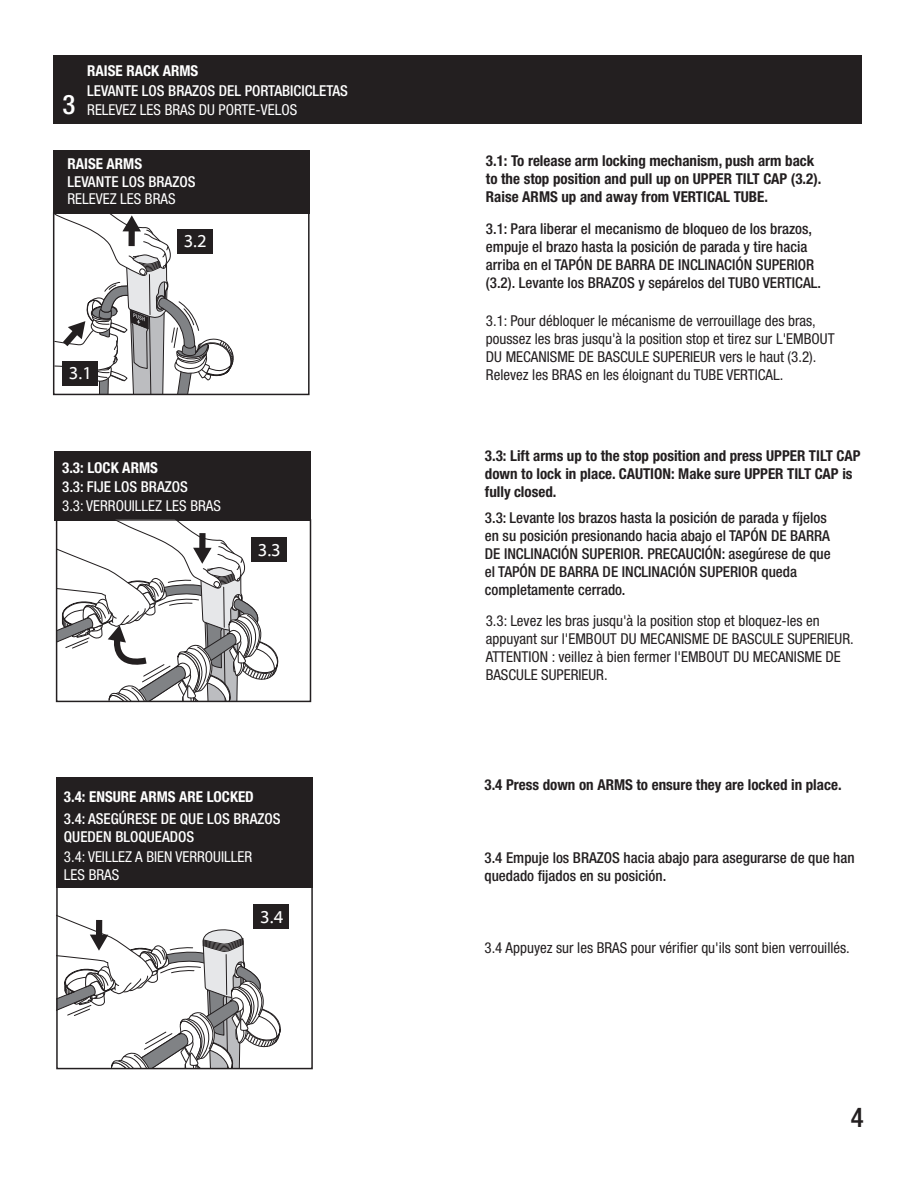
<style>
.page{position:relative;width:918px;height:1188px;background:#fff}
.page>*{position:absolute;margin:0;border:0;box-sizing:border-box;transform-origin:0 0}
.t1{font:500 condensed 27px "Helvetica Neue LT Std";color:#231f20}
.t2{font:500 condensed 27px "Helvetica Neue LT Std";color:#fff}
.t3{font:18px "Myriad Web Pro";color:#fff}
.t4{font:500 condensed 15px/18px "Helvetica Neue LT Std";color:#231f20}
.t5{font:condensed 15px/18px "Helvetica Neue LT Std";color:#231f20}
.t6{font:700 condensed 15px/18px "Helvetica Neue LT Std";color:#231f20}
.t7{font:500 condensed 15px/18px "Helvetica Neue LT Std";color:#fff}
.t8{font:condensed 15px/18px "Helvetica Neue LT Std";color:#fff}
.t9{font:700 condensed 15px "Helvetica Neue LT Std";color:#fff}
</style>
<div class="page">
<svg style="left:56px;top:215px;width:178px;height:177px"></svg>
<div style="left:53px;top:55px;width:808px;height:69px;background:#231f20"></div>
<div style="left:53px;top:150px;width:257px;height:63px;background:#231f20"></div>
<div style="left:54px;top:451px;width:257px;height:69px;background:#231f20"></div>
<div style="left:56px;top:777px;width:257px;height:111px;background:#231f20"></div>
<div style="left:53px;top:212px;width:257px;height:183px;border:2px solid #231f20"></div>
<div style="left:251px;top:537px;width:35px;height:25px;background:#231f20"></div>
<div style="left:56px;top:519px;width:255px;height:183px;border:2px solid #231f20"></div>
<div style="left:254px;top:905px;width:35px;height:24px;background:#231f20"></div>
<svg style="left:59px;top:911px;width:222px;height:155px"></svg>
<div style="left:56px;top:886px;width:257px;height:183px;border:2px solid #231f20"></div>
<svg style="left:57px;top:520px;width:223px;height:181px"></svg>
<h1 class="t2" style="left:62px;top:88px;width:14px">3</h1>
<p class="t9" style="left:87px;top:62px;width:113px">RAISE RACK ARMS</p>
<p class="t7" style="left:87px;top:81px;width:262px">LEVANTE LOS BRAZOS DEL PORTABICICLETAS</p>
<p class="t8" style="left:87px;top:100px;width:211px">RELEVEZ LES BRAS DU PORTE-VELOS</p>
<p class="t9" style="left:67px;top:155px;width:76px">RAISE ARMS</p>
<p class="t7" style="left:67px;top:173px;width:130px">LEVANTE LOS BRAZOS</p>
<p class="t8" style="left:67px;top:190px;width:110px">RELEVEZ LES BRAS</p>
<p class="t3" style="left:184px;top:232px;width:24px">3.2</p>
<p class="t3" style="left:69px;top:364px;width:24px">3.1</p>
<p class="t9" style="left:62px;top:458px;width:97px">3.3: LOCK ARMS</p>
<p class="t7" style="left:62px;top:477px;width:127px">3.3: FIJE LOS BRAZOS</p>
<p class="t8" style="left:62px;top:497px;width:160px">3.3: VERROUILLEZ LES BRAS</p>
<p class="t3" style="left:258px;top:540px;width:24px">3.3</p>
<p class="t9" style="left:64px;top:788px;width:191px">3.4: ENSURE ARMS ARE LOCKED</p>
<p class="t7" style="left:64px;top:809px;width:218px">3.4: ASEGÚRESE DE QUE LOS BRAZOS<br>QUEDEN BLOQUEADOS</p>
<p class="t8" style="left:64px;top:848px;width:190px">3.4: VEILLEZ A BIEN VERROUILLER<br>LES BRAS</p>
<p class="t3" style="left:260px;top:907px;width:24px">3.4</p>
<p class="t6" style="left:486px;top:152px;width:337px">3.1: To release arm locking mechanism, push arm back to the stop position and pull up on UPPER TILT CAP (3.2).<br>Raise ARMS up and away from VERTICAL TUBE.</p>
<p class="t4" style="left:486px;top:219px;width:337px">3.1: Para liberar el mecanismo de bloqueo de los brazos, empuje el brazo hasta la posición de parada y tire hacia arriba en el TAPÓN DE BARRA DE INCLINACIÓN SUPERIOR (3.2). Levante los BRAZOS y sepárelos del TUBO VERTICAL.</p>
<p class="t5" style="left:486px;top:312px;width:350px">3.1: Pour débloquer le mécanisme de verrouillage des bras, poussez les bras jusqu'à la position stop et tirez sur L'EMBOUT DU MECANISME DE BASCULE SUPERIEUR vers le haut (3.2).<br>Relevez les BRAS en les éloignant du TUBE VERTICAL.</p>
<p class="t6" style="left:485px;top:446px;width:377px">3.3: Lift arms up to the stop position and press UPPER TILT CAP down to lock in place. CAUTION: Make sure UPPER TILT CAP is fully closed.</p>
<p class="t4" style="left:485px;top:509px;width:347px">3.3: Levante los brazos hasta la posición de parada y fíjelos en su posición presionando hacia abajo el TAPÓN DE BARRA DE INCLINACIÓN SUPERIOR. PRECAUCIÓN: asegúrese de que el TAPÓN DE BARRA DE INCLINACIÓN SUPERIOR queda completamente cerrado.</p>
<p class="t5" style="left:486px;top:612px;width:370px">3.3: Levez les bras jusqu'à la position stop et bloquez-les en appuyant sur l'EMBOUT DU MECANISME DE BASCULE SUPERIEUR.<br>ATTENTION : veillez à bien fermer l'EMBOUT DU MECANISME DE BASCULE SUPERIEUR.</p>
<p class="t6" style="left:484px;top:776px;width:359px">3.4 Press down on ARMS to ensure they are locked in place.</p>
<p class="t4" style="left:484px;top:849px;width:372px">3.4 Empuje los BRAZOS hacia abajo para asegurarse de que han quedado fijados en su posición.</p>
<p class="t5" style="left:484px;top:939px;width:367px">3.4 Appuyez sur les BRAS pour vérifier qu'ils sont bien verrouillés.</p>
<h1 class="t1" style="left:851px;top:1102px;width:14px">4</h1>
</div>
